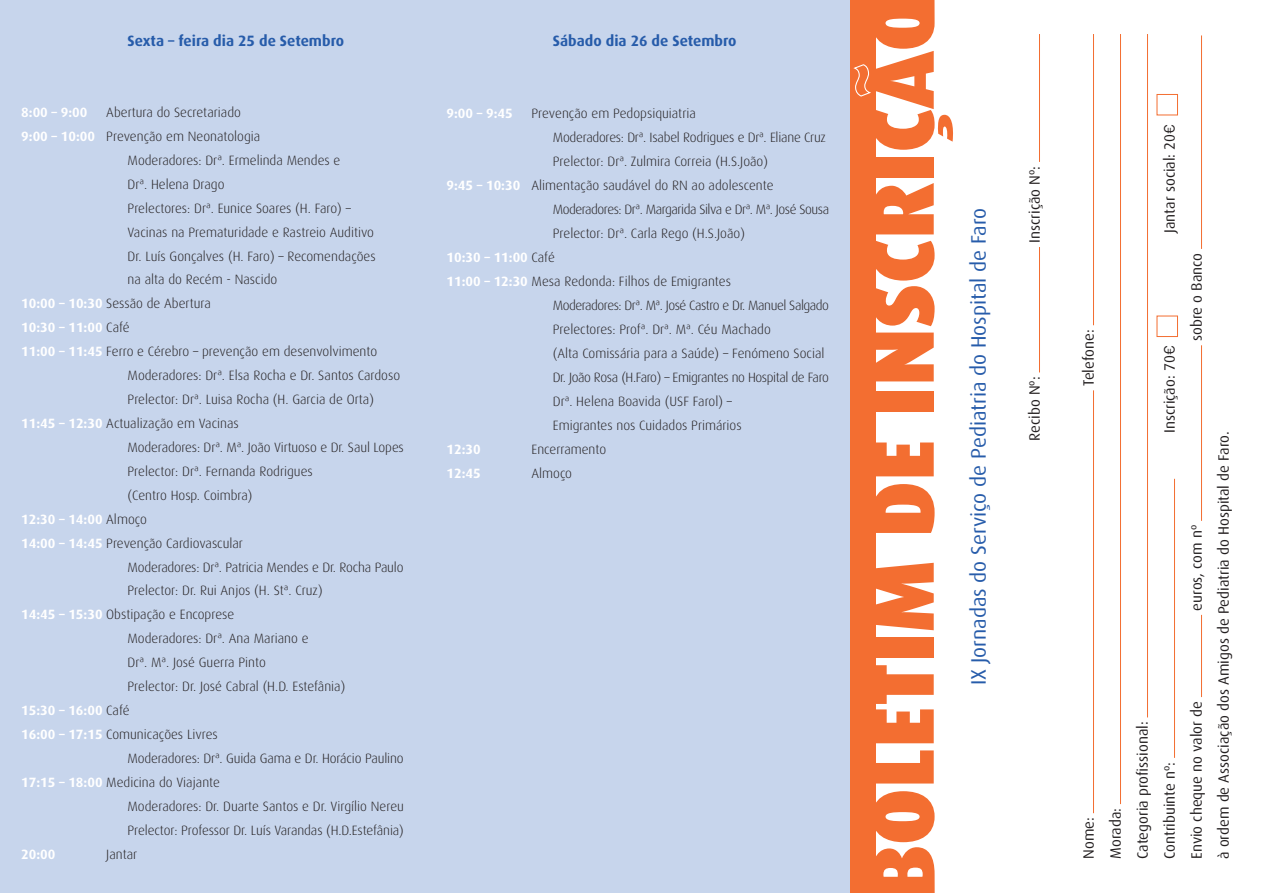
<style>
.page{position:relative;width:1263px;height:893px;background:#fff}
.page>*{position:absolute;margin:0;border:0;box-sizing:border-box;transform-origin:0 0}
.t1{font:21px "Dax";color:#275caa}
.t2{font:15px/27px "Dax";color:#231f20}
.t3{font:700 15px "Dax";color:#275caa}
.t4{font:300 13.5px "Dax";color:#231f20}
.t5{font:700 13.5px "Dax";color:#fff}
.t6{font:300 13.5px "Dax";letter-spacing:-.035em;color:#231f20}
.t7{font:300 13.5px "Dax";letter-spacing:-.02em;color:#231f20}
.t8{font:300 13.5px "Dax";letter-spacing:-.03em;color:#231f20}
.s1{font-weight:700;color:#fff}
.s2{font-weight:300;color:#231f20}
.s3{font-family:"DIN"}
</style>
<div class="page">
<div style="left:0;top:0;width:850px;height:893px;background:#c7d5ec"></div>
<div style="left:850px;top:0;width:26px;height:893px;background:#f36e31"></div>
<svg style="left:876px;top:791px;width:59px;height:102px"></svg>
<svg style="left:876px;top:750px;width:58px;height:33px"></svg>
<svg style="left:876px;top:665px;width:58px;height:78px"></svg>
<div style="left:873px;top:637px;width:61px;height:21px;background:#f36e31"></div>
<svg style="left:876px;top:563px;width:58px;height:67px"></svg>
<svg style="left:876px;top:484px;width:58px;height:49px;background:#f58755"></svg>
<svg style="left:876px;top:442px;width:58px;height:34px;background:#f58653"></svg>
<div style="left:873px;top:391px;width:61px;height:20px;background:#f36e31"></div>
<svg style="left:876px;top:333px;width:58px;height:48px;background:#f4814d"></svg>
<svg style="left:876px;top:241px;width:58px;height:85px"></svg>
<svg style="left:876px;top:183px;width:58px;height:51px"></svg>
<div style="left:873px;top:157px;width:61px;height:21px;background:#f36e31"></div>
<svg style="left:853px;top:0;width:100px;height:150px"></svg>
<hr style="left:1039px;top:247px;width:1px;height:125px;background:#f36e31">
<hr style="left:1039px;top:34px;width:1px;height:128px;background:#f36e31">
<hr style="left:1093px;top:390px;width:1px;height:423px;background:#f36e31">
<hr style="left:1093px;top:34px;width:1px;height:291px;background:#f36e31">
<hr style="left:1120px;top:34px;width:1px;height:770px;background:#f36e31">
<hr style="left:1147px;top:34px;width:1px;height:683px;background:#f36e31">
<hr style="left:1174px;top:479px;width:1px;height:279px;background:#f36e31">
<div style="left:1156px;top:316px;width:22px;height:21px;border:1px solid #f36e31"></div>
<div style="left:1156px;top:94px;width:22px;height:21px;border:1px solid #f36e31"></div>
<hr style="left:1201px;top:615px;width:1px;height:82px;background:#f36e31">
<hr style="left:1201px;top:345px;width:1px;height:176px;background:#f36e31">
<hr style="left:1201px;top:35px;width:1px;height:214px;background:#f36e31">
<p class="t3" style="left:128px;top:32px;width:218px">Sexta – feira dia 25 de Setembro</p>
<p class="t5" style="left:21px;top:105px;width:68px">8:00 – 9:00</p>
<p class="t4" style="left:106px;top:105px;width:136px">Abertura do Secretariado</p>
<p class="t4" style="left:21px;top:129px;width:241px"><span class="s1">9:00 – 10:00</span> Prevenção em Neonatologia</p>
<p class="t4" style="left:128px;top:153px;width:214px">Moderadores: Drª. Ermelinda Mendes e</p>
<p class="t4" style="left:128px;top:177px;width:99px">Drª. Helena Drago</p>
<p class="t4" style="left:128px;top:201px;width:225px">Prelectores: Drª. Eunice Soares (H. Faro) –</p>
<p class="t4" style="left:128px;top:225px;width:248px">Vacinas na Prematuridade e Rastreio Auditivo</p>
<p class="t4" style="left:128px;top:248px;width:250px">Dr. Luís Gonçalves (H. Faro) – Recomendações</p>
<p class="t4" style="left:128px;top:272px;width:151px">na alta do Recém - Nascido</p>
<p class="t4" style="left:21px;top:296px;width:191px"><span class="s1">10:00 – 10:30</span> Sessão de Abertura</p>
<p class="t5" style="left:21px;top:320px;width:110px">10:30 – 11:00 <span class="s2">Café</span></p>
<p class="t4" style="left:21px;top:344px;width:357px"><span class="s1">11:00 – 11:45</span> Ferro e Cérebro – prevenção em desenvolvimento</p>
<p class="t4" style="left:128px;top:368px;width:274px">Moderadores: Drª. Elsa Rocha e Dr. Santos Cardoso</p>
<p class="t4" style="left:128px;top:392px;width:248px">Prelector: Drª. Luisa Rocha (H. Garcia de Orta)</p>
<p class="t4" style="left:21px;top:416px;width:219px"><span class="s1">11:45 – 12:30</span> Actualização em Vacinas</p>
<p class="t4" style="left:128px;top:440px;width:278px">Moderadores: Drª. Mª. João Virtuoso e Dr. Saul Lopes</p>
<p class="t4" style="left:128px;top:464px;width:187px">Prelector: Drª. Fernanda Rodrigues</p>
<p class="t4" style="left:128px;top:488px;width:127px">(Centro Hosp. Coimbra)</p>
<p class="t5" style="left:21px;top:511px;width:127px">12:30 – 14:00 <span class="s2">Almoço</span></p>
<p class="t4" style="left:21px;top:536px;width:223px"><span class="s1">14:00 – 14:45</span> Prevenção Cardiovascular</p>
<p class="t4" style="left:128px;top:559px;width:277px">Moderadores: Drª. Patricia Mendes e Dr. Rocha Paulo</p>
<p class="t4" style="left:128px;top:583px;width:197px">Prelector: Dr. Rui Anjos (H. Stª. Cruz)</p>
<p class="t4" style="left:21px;top:607px;width:215px"><span class="s1">14:45 – 15:30</span> Obstipação e Encoprese</p>
<p class="t4" style="left:128px;top:631px;width:183px">Moderadores: Drª. Ana Mariano e</p>
<p class="t4" style="left:128px;top:655px;width:140px">Drª. Mª. José Guerra Pinto</p>
<p class="t4" style="left:128px;top:679px;width:219px">Prelector: Dr. José Cabral (H.D. Estefânia)</p>
<p class="t5" style="left:21px;top:703px;width:110px">15:30 – 16:00 <span class="s2">Café</span></p>
<p class="t4" style="left:21px;top:727px;width:198px"><span class="s1">16:00 – 17:15</span> Comunicações Livres</p>
<p class="t4" style="left:128px;top:751px;width:278px">Moderadores: Drª. Guida Gama e Dr. Horácio Paulino</p>
<p class="t4" style="left:21px;top:775px;width:200px"><span class="s1">17:15 – 18:00</span> Medicina do Viajante</p>
<p class="t4" style="left:128px;top:799px;width:278px">Moderadores: Dr. Duarte Santos e Dr. Virgílio Nereu</p>
<p class="t4" style="left:128px;top:822px;width:278px">Prelector: Professor Dr. Luís Varandas (H.D.Estefânia)</p>
<p class="t5" style="left:21px;top:846px;width:36px">20:00</p>
<p class="t4" style="left:106px;top:846px;width:33px">Jantar</p>
<p class="t3" style="left:553px;top:32px;width:185px">Sábado dia 26 de Setembro</p>
<p class="t5" style="left:446px;top:105px;width:68px">9:00 – 9:45</p>
<p class="t4" style="left:531px;top:105px;width:166px">Prevenção em Pedopsiquiatria</p>
<p class="t7" style="left:553px;top:129px;width:275px">Moderadores: Drª. Isabel Rodrigues e Drª. Eliane Cruz</p>
<p class="t4" style="left:553px;top:153px;width:217px">Prelector: Drª. Zulmira Correia (H.S.João)</p>
<p class="t4" style="left:446px;top:177px;width:328px"><span class="s1">9:45 – 10:30</span> Alimentação saudável do RN ao adolescente</p>
<p class="t6" style="left:553px;top:201px;width:278px">Moderadores: Drª. Margarida Silva e Drª. Mª. José Sousa</p>
<p class="t4" style="left:553px;top:225px;width:194px">Prelector: Drª. Carla Rego (H.S.João)</p>
<p class="t5" style="left:446px;top:249px;width:110px">10:30 – 11:00 <span class="s2">Café</span></p>
<p class="t4" style="left:446px;top:274px;width:286px"><span class="s1">11:00 – 12:30</span> Mesa Redonda: Filhos de Emigrantes</p>
<p class="t6" style="left:553px;top:298px;width:278px">Moderadores: Drª. Mª. José Castro e Dr. Manuel Salgado</p>
<p class="t4" style="left:553px;top:322px;width:220px">Prelectores: Profª. Drª. Mª. Céu Machado</p>
<p class="t4" style="left:553px;top:346px;width:273px">(Alta Comissária para a Saúde) – Fenómeno Social</p>
<p class="t8" style="left:553px;top:370px;width:278px">Dr. João Rosa (H.Faro) – Emigrantes no Hospital de Faro</p>
<p class="t4" style="left:553px;top:394px;width:181px">Drª. Helena Boavida (USF Farol) –</p>
<p class="t4" style="left:553px;top:418px;width:190px">Emigrantes nos Cuidados Primários</p>
<p class="t5" style="left:446px;top:441px;width:36px">12:30</p>
<p class="t4" style="left:531px;top:442px;width:76px">Encerramento</p>
<p class="t5" style="left:446px;top:465px;width:36px">12:45</p>
<p class="t4" style="left:531px;top:466px;width:42px">Almoço</p>
<h1 class="t1" style="left:967px;top:685px;width:479px;rotate:-90deg">IX Jornadas do Serviço de Pediatria do Hospital de Faro</h1>
<p class="t2" style="left:1021px;top:243px;width:78px;rotate:-90deg">Inscrição Nº:</p>
<p class="t2" style="left:1021px;top:441px;width:66px;rotate:-90deg">Recibo Nº:</p>
<p class="t2" style="left:1075px;top:386px;width:58px;rotate:-90deg">Telefone:</p>
<p class="t2" style="left:1075px;top:859px;width:43px;rotate:-90deg">Nome:</p>
<p class="t2" style="left:1156px;top:233px;width:111px;rotate:-90deg">Jantar social: 20<span class="s3">€</span></p>
<p class="t2" style="left:1156px;top:433px;width:90px;rotate:-90deg">Inscrição: 70<span class="s3">€</span></p>
<p class="t2" style="left:1183px;top:341px;width:90px;rotate:-90deg">sobre o Banco</p>
<p class="t2" style="left:1183px;top:611px;width:87px;rotate:-90deg">euros, com nº</p>
<p class="t2" style="left:1102px;top:859px;width:139px;rotate:-90deg">Morada:<br>Categoria profissional:<br>Contribuinte nº:</p>
<p class="t2" style="left:1183px;top:859px;width:159px;rotate:-90deg">Envio cheque no valor de</p>
<p class="t2" style="left:1210px;top:859px;width:429px;rotate:-90deg">à ordem de Associação dos Amigos de Pediatria do Hospital de Faro.</p>
</div>
